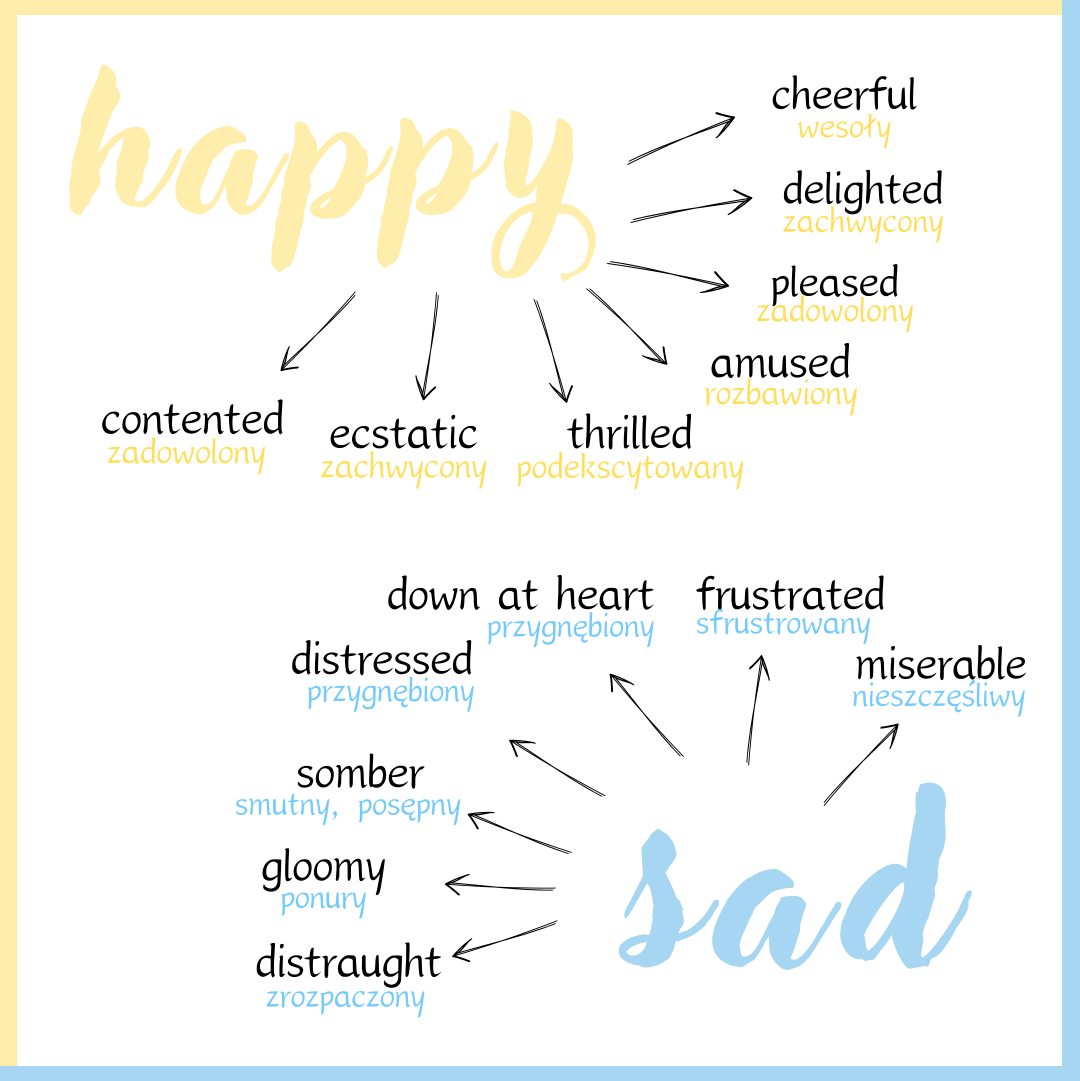
<style>
.page{position:relative;width:1080px;height:1081px;background:#fff}
.page>*{position:absolute;margin:0;border:0;box-sizing:border-box;transform-origin:0 0}
.t1{font:239.4px "Adlery Pro";color:#a6d6f1}
.t2{font:213px "Adlery Pro";color:#ffeeab}
.t3{font:72px "Canva Qinfu Calligraphy";color:#000}
.t4{font:71.1px "Canva Qinfu Calligraphy";color:#000}
.t5{font:69.9px "Canva Qinfu Calligraphy";color:#000}
.t6{font:67.2px "Canva Qinfu Calligraphy";color:#000}
.t7{font:54.6px "Canva Qinfu Calligraphy";color:#ffde59}
.t8{font:54.3px "Canva Qinfu Calligraphy";color:#ffde59}
.t9{font:52.8px "Canva Qinfu Calligraphy";color:#ffde59}
.t10{font:51.6px "Canva Qinfu Calligraphy";color:#73cbfd}
</style>
<div class="page">
<svg style="left:627px;top:112px;width:108px;height:53px"></svg>
<svg style="left:630px;top:189px;width:123px;height:34px"></svg>
<svg style="left:533px;top:261px;width:197px;height:142px"></svg>
<svg style="left:415px;top:292px;width:24px;height:109px"></svg>
<svg style="left:280px;top:291px;width:76px;height:81px"></svg>
<svg style="left:452px;top:920px;width:106px;height:43px"></svg>
<svg style="left:444px;top:874px;width:112px;height:22px"></svg>
<svg style="left:467px;top:673px;width:217px;height:181px"></svg>
<svg style="left:746px;top:655px;width:24px;height:111px"></svg>
<svg style="left:823px;top:723px;width:76px;height:84px"></svg>
<div style="left:0;top:0;width:17px;height:1080px;background:#ffeeab"></div>
<div style="left:0;top:0;width:1080px;height:15px;background:#ffeeab"></div>
<div style="left:1062px;top:0;width:18px;height:1080px;background:#a6d6f1"></div>
<div style="left:0;top:1066px;width:1080px;height:14px;background:#a6d6f1"></div>
<p class="t2" style="left:65px;top:44px;width:522px;rotate:-2deg">happy</p>
<p class="t5" style="left:771px;top:62px;width:147px">cheerful</p>
<p class="t9" style="left:797px;top:102px;width:96px">wesoły</p>
<p class="t5" style="left:783px;top:156px;width:162px">delighted</p>
<p class="t9" style="left:782px;top:196px;width:162px">zachwycony</p>
<p class="t6" style="left:771px;top:251px;width:130px">pleased</p>
<p class="t3" style="left:710px;top:329px;width:142px">amused</p>
<p class="t7" style="left:704px;top:367px;width:155px">rozbawiony</p>
<p class="t8" style="left:756px;top:285px;width:159px">zadowolony</p>
<p class="t3" style="left:101px;top:385px;width:185px">contented</p>
<p class="t3" style="left:567px;top:399px;width:127px">thrilled</p>
<p class="t7" style="left:516px;top:441px;width:229px">podekscytowany</p>
<p class="t3" style="left:329px;top:399px;width:150px">ecstatic</p>
<p class="t7" style="left:320px;top:441px;width:168px">zachwycony</p>
<p class="t7" style="left:107px;top:426px;width:160px">zadowolony</p>
<p class="t4" style="left:387px;top:561px;width:269px">down at heart</p>
<p class="t10" style="left:487px;top:602px;width:169px">przygnębiony</p>
<p class="t4" style="left:291px;top:626px;width:184px">distressed</p>
<p class="t10" style="left:307px;top:666px;width:169px">przygnębiony</p>
<p class="t4" style="left:696px;top:561px;width:191px">frustrated</p>
<p class="t10" style="left:696px;top:598px;width:176px">sfrustrowany</p>
<p class="t4" style="left:855px;top:630px;width:173px">miserable</p>
<p class="t10" style="left:852px;top:671px;width:174px">nieszczęśliwy</p>
<p class="t4" style="left:296px;top:739px;width:129px">somber</p>
<p class="t10" style="left:235px;top:779px;width:227px">smutny, posępny</p>
<p class="t4" style="left:261px;top:832px;width:126px">gloomy</p>
<p class="t10" style="left:280px;top:873px;width:88px">ponury</p>
<p class="t4" style="left:255px;top:928px;width:188px">distraught</p>
<p class="t10" style="left:266px;top:971px;width:161px">zrozpaczony</p>
<p class="t1" style="left:618px;top:770px;width:335px">sad</p>
</div>
